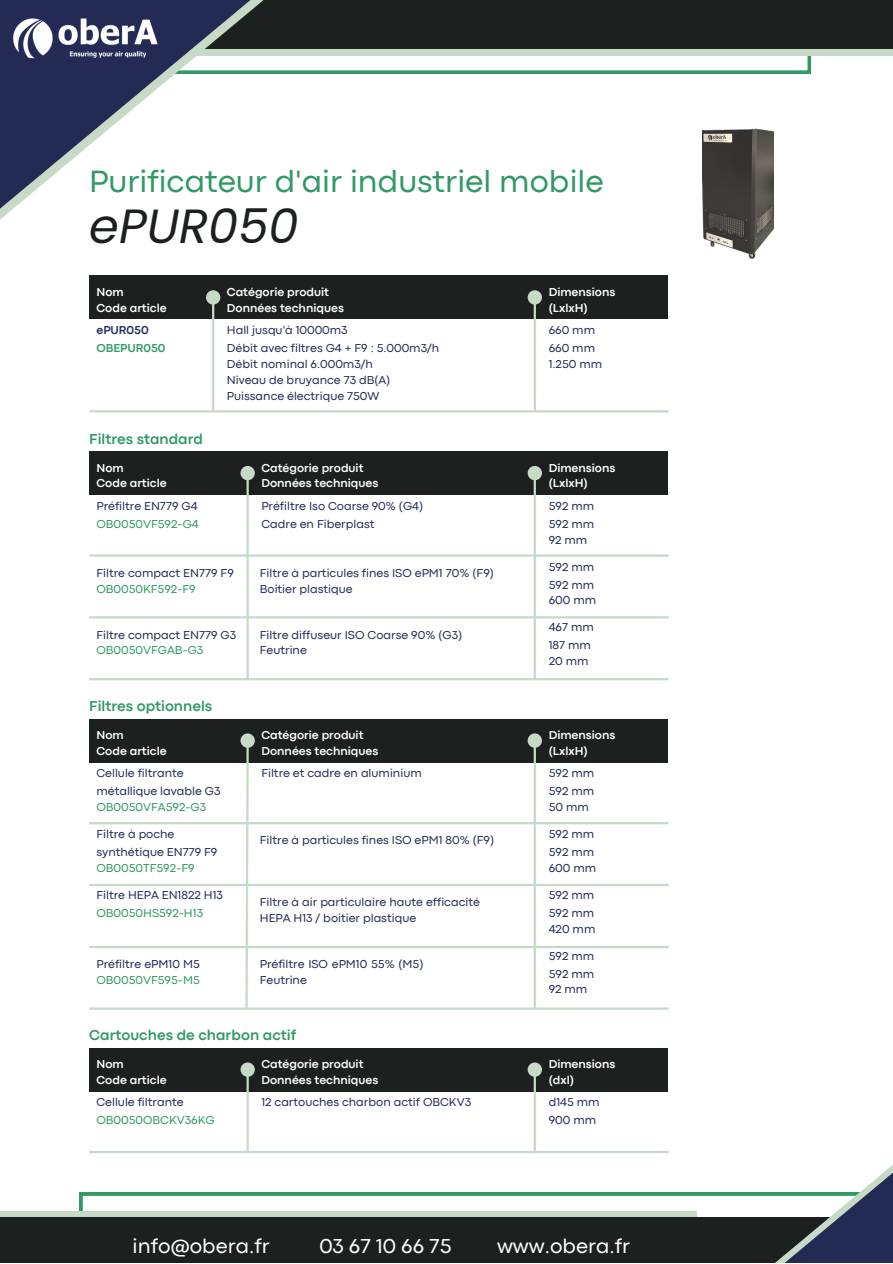
<style>
.page{position:relative;width:893px;height:1264px;background:#fff}
.page>*{position:absolute;margin:0;border:0;box-sizing:border-box;transform-origin:0 0}
.t1{font:italic 48px "Poppins";color:#1c2120}
.t2{font:32.1px "Codec Pro";color:#309965}
.t3{font:21px "Codec Pro";color:#fff}
.t4{font:700 15px "Codec Pro";color:#309965}
.t5{font:12px/15.8px "Codec Pro";color:#212d57}
.t6{font:700 12px/15.8px "Codec Pro";color:#fff}
.t7{font:12px "Codec Pro";color:#309965}
.t8{font:700 12px/18px "Codec Pro";color:#309965}
.s1{color:#212d57}
.s2{color:#309965}
</style>
<div class="page">
<svg style="left:269px;top:56px;width:542px;height:18px"></svg>
<svg style="left:79px;top:1192px;width:687px;height:25px"></svg>
<div style="left:197px;top:0;width:695px;height:56px;background:#c6dac7"></div>
<div style="left:0;top:1210px;width:696px;height:53px;background:#c6dac7"></div>
<div style="left:0;top:0;width:892px;height:49px;background:#1c2120"></div>
<div style="left:0;top:1217px;width:892px;height:46px;background:#1c2120"></div>
<svg style="left:0;top:0;width:269px;height:210px"></svg>
<svg style="left:766px;top:1165px;width:126px;height:98px"></svg>
<div style="left:89px;top:451px;width:579px;height:44px;background:#1c2120"></div>
<hr style="left:246px;top:473px;width:3px;height:207px;background:#c6dac7">
<hr style="left:533px;top:473px;width:3px;height:206px;background:#c6dac7">
<hr style="left:89px;top:554px;width:579px;height:2px;background:#c6dac7">
<div style="left:240px;top:466px;width:15px;height:14px;background:#c6dac7"></div>
<div style="left:527px;top:466px;width:15px;height:14px;background:#c6dac7"></div>
<hr style="left:89px;top:616px;width:579px;height:2px;background:#c6dac7">
<hr style="left:89px;top:678px;width:579px;height:2px;background:#c6dac7">
<div style="left:89px;top:718px;width:579px;height:44px;background:#1c2120"></div>
<svg style="left:244px;top:747px;width:6px;height:263px"></svg>
<hr style="left:533px;top:740px;width:3px;height:268px;background:#c6dac7">
<hr style="left:89px;top:822px;width:579px;height:2px;background:#c6dac7">
<div style="left:240px;top:733px;width:15px;height:14px;background:#c6dac7"></div>
<svg style="left:527px;top:733px;width:15px;height:14px"></svg>
<hr style="left:89px;top:883px;width:579px;height:3px;background:#c6dac7">
<hr style="left:89px;top:1007px;width:579px;height:2px;background:#c6dac7">
<hr style="left:89px;top:945px;width:579px;height:3px;background:#c6dac7">
<div style="left:89px;top:275px;width:579px;height:44px;background:#1c2120"></div>
<hr style="left:212px;top:297px;width:2px;height:114px;background:#c6dac7">
<hr style="left:533px;top:297px;width:3px;height:114px;background:#c6dac7">
<hr style="left:89px;top:410px;width:579px;height:2px;background:#c6dac7">
<div style="left:206px;top:290px;width:14px;height:14px;background:#c6dac7"></div>
<div style="left:527px;top:290px;width:15px;height:14px;background:#c6dac7"></div>
<div style="left:89px;top:1047px;width:579px;height:44px;background:#1c2120"></div>
<hr style="left:246px;top:1070px;width:3px;height:81px;background:#c6dac7">
<hr style="left:533px;top:1070px;width:3px;height:83px;background:#c6dac7">
<hr style="left:89px;top:1150px;width:579px;height:3px;background:#c6dac7">
<div style="left:240px;top:1062px;width:15px;height:14px;background:#c6dac7"></div>
<svg style="left:527px;top:1062px;width:15px;height:14px"></svg>
<img style="left:702px;top:56px;width:71px;height:203px">
<img style="left:0;top:5px;width:176px;height:66px">
<p class="t2" style="left:89px;top:169px;width:516px">Purificateur d'air industriel mobile</p>
<h2 class="t1" style="left:89px;top:192px;width:211px">ePUR050</h2>
<h1 class="t6" style="left:96px;top:285px;width:72px">Nom<br>Code article</h1>
<h1 class="t8" style="left:96px;top:322px;width:71px"><span class="s1">ePUR050<br></span>OBEPUR050</h1>
<p class="t4" style="left:89px;top:433px;width:115px">Filtres standard</p>
<p class="t6" style="left:96px;top:460px;width:29px">Nom</p>
<h5 class="t6" style="left:96px;top:476px;width:72px">Code article</h5>
<p class="t5" style="left:96px;top:499px;width:103px">Préfiltre EN779 G4</p>
<p class="t7" style="left:96px;top:519px;width:104px">OB0050VF592-G4</p>
<p class="t6" style="left:227px;top:285px;width:104px">Catégorie produit</p>
<p class="t6" style="left:227px;top:301px;width:118px">Données techniques</p>
<p class="t5" style="left:227px;top:323px;width:122px">Hall jusqu'à 10000m3</p>
<p class="t5" style="left:227px;top:341px;width:214px">Débit avec filtres G4 + F9 : 5.000m3/h</p>
<p class="t5" style="left:227px;top:357px;width:147px">Débit nominal 6.000m3/h</p>
<p class="t5" style="left:227px;top:373px;width:165px">Niveau de bruyance 73 dB(A)</p>
<p class="t5" style="left:227px;top:388px;width:154px">Puissance électrique 750W</p>
<p class="t6" style="left:261px;top:460px;width:104px">Catégorie produit</p>
<p class="t6" style="left:261px;top:476px;width:118px">Données techniques</p>
<p class="t5" style="left:261px;top:499px;width:163px">Préfiltre Iso Coarse 90% (G4)</p>
<p class="t5" style="left:261px;top:517px;width:115px">Cadre en Fiberplast</p>
<p class="t5" style="left:96px;top:566px;width:139px">Filtre compact EN779 F9<br><span class="s2">OB0050KF592-F9</span></p>
<p class="t5" style="left:96px;top:627px;width:141px">Filtre compact EN779 G3<br><span class="s2">OB0050VFGAB-G3</span></p>
<p class="t4" style="left:89px;top:700px;width:124px">Filtres optionnels</p>
<p class="t6" style="left:96px;top:728px;width:29px">Nom</p>
<p class="t6" style="left:96px;top:744px;width:72px">Code article</p>
<p class="t5" style="left:96px;top:766px;width:89px">Cellule filtrante</p>
<p class="t5" style="left:96px;top:784px;width:125px">métallique lavable G3</p>
<h4 class="t7" style="left:96px;top:802px;width:111px">OB0050VFA592-G3</h4>
<p class="t5" style="left:96px;top:827px;width:79px">Filtre à poche</p>
<p class="t5" style="left:96px;top:845px;width:122px">synthétique EN779 F9</p>
<p class="t7" style="left:96px;top:863px;width:100px">OB0050TF592-F9</p>
<p class="t5" style="left:96px;top:888px;width:128px">Filtre HEPA EN1822 H13</p>
<p class="t7" style="left:96px;top:908px;width:108px">OB0050HS592-H13</p>
<p class="t5" style="left:96px;top:957px;width:105px">Préfiltre ePM10 M5<br><span class="s2">OB0050VF595-M5</span></p>
<p class="t5" style="left:260px;top:566px;width:235px">Filtre à particules fines ISO ePM1 70% (F9)<br>Boitier plastique</p>
<p class="t5" style="left:260px;top:627px;width:204px">Filtre diffuseur ISO Coarse 90% (G3)<br>Feutrine</p>
<p class="t6" style="left:261px;top:728px;width:104px">Catégorie produit</p>
<p class="t6" style="left:261px;top:744px;width:118px">Données techniques</p>
<p class="t5" style="left:261px;top:766px;width:162px">Filtre et cadre en aluminium</p>
<p class="t5" style="left:260px;top:833px;width:236px">Filtre à particules fines ISO ePM1 80% (F9)</p>
<p class="t5" style="left:260px;top:895px;width:221px">Filtre à air particulaire haute efficacité<br>HEPA H13 / boitier plastique</p>
<p class="t5" style="left:260px;top:957px;width:165px">Préfiltre ISO ePM10 55% (M5)<br>Feutrine</p>
<p class="t4" style="left:89px;top:1029px;width:208px">Cartouches de charbon actif</p>
<p class="t6" style="left:96px;top:1057px;width:29px">Nom</p>
<p class="t6" style="left:96px;top:1072px;width:72px">Code article</p>
<p class="t5" style="left:96px;top:1095px;width:89px">Cellule filtrante</p>
<p class="t7" style="left:96px;top:1116px;width:120px">OB0050OBCKV36KG</p>
<h4 class="t6" style="left:261px;top:1057px;width:104px">Catégorie produit</h4>
<p class="t6" style="left:261px;top:1072px;width:118px">Données techniques</p>
<p class="t5" style="left:261px;top:1095px;width:211px">12 cartouches charbon actif OBCKV3</p>
<p class="t6" style="left:548px;top:285px;width:68px">Dimensions (LxlxH)</p>
<p class="t5" style="left:548px;top:323px;width:48px">660 mm</p>
<p class="t5" style="left:548px;top:341px;width:48px">660 mm</p>
<p class="t5" style="left:548px;top:357px;width:55px">1.250 mm</p>
<p class="t6" style="left:548px;top:460px;width:68px">Dimensions (LxlxH)</p>
<p class="t5" style="left:548px;top:499px;width:47px">592 mm</p>
<p class="t5" style="left:548px;top:517px;width:47px">592 mm</p>
<p class="t5" style="left:548px;top:532px;width:40px">92 mm</p>
<p class="t5" style="left:548px;top:559px;width:47px">592 mm</p>
<p class="t5" style="left:548px;top:577px;width:47px">592 mm</p>
<p class="t5" style="left:548px;top:593px;width:49px">600 mm</p>
<p class="t5" style="left:548px;top:620px;width:47px">467 mm</p>
<p class="t5" style="left:548px;top:638px;width:44px">187 mm</p>
<p class="t5" style="left:548px;top:654px;width:41px">20 mm</p>
<p class="t6" style="left:548px;top:728px;width:68px">Dimensions (LxlxH)</p>
<p class="t5" style="left:548px;top:766px;width:47px">592 mm</p>
<p class="t5" style="left:548px;top:784px;width:47px">592 mm</p>
<p class="t5" style="left:548px;top:800px;width:42px">50 mm</p>
<p class="t5" style="left:548px;top:827px;width:47px">592 mm</p>
<p class="t5" style="left:548px;top:845px;width:47px">592 mm</p>
<p class="t5" style="left:548px;top:861px;width:49px">600 mm</p>
<p class="t5" style="left:548px;top:888px;width:47px">592 mm</p>
<p class="t5" style="left:548px;top:906px;width:47px">592 mm</p>
<p class="t5" style="left:548px;top:921px;width:48px">420 mm</p>
<p class="t5" style="left:548px;top:948px;width:47px">592 mm</p>
<p class="t5" style="left:548px;top:966px;width:47px">592 mm</p>
<h4 class="t5" style="left:548px;top:982px;width:40px">92 mm</h4>
<p class="t6" style="left:548px;top:1057px;width:68px">Dimensions (dxl)</p>
<p class="t5" style="left:548px;top:1095px;width:52px">d145 mm</p>
<p class="t5" style="left:548px;top:1113px;width:49px">900 mm</p>
<p class="t3" style="left:133px;top:1238px;width:138px">info@obera.fr</p>
<p class="t3" style="left:319px;top:1238px;width:134px">03 67 10 66 75</p>
<p class="t3" style="left:497px;top:1238px;width:134px">www.obera.fr</p>
</div>
